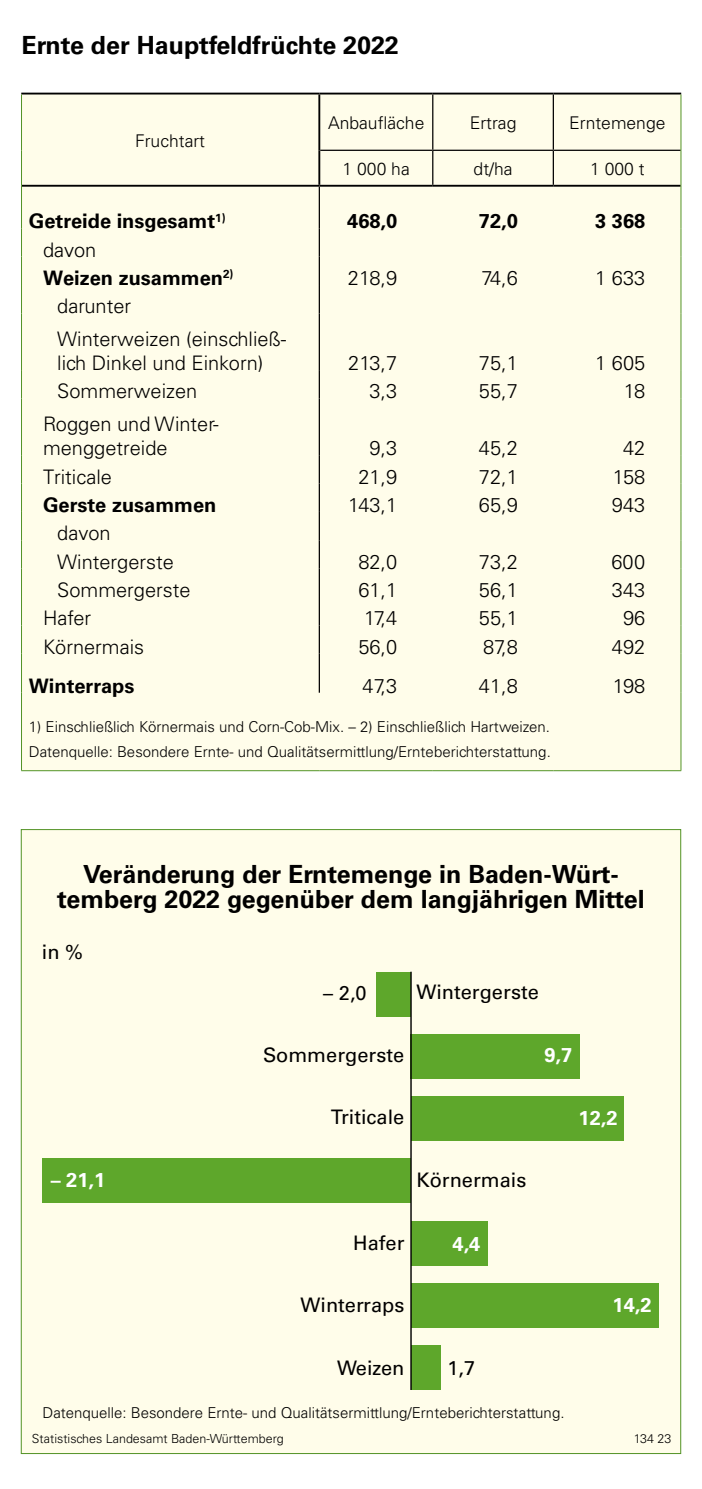
<style>
.page{position:relative;width:702px;height:1489px;background:#fff}
.page>*{position:absolute;margin:0;border:0;box-sizing:border-box;transform-origin:0 0}
.Head{font:700 25px/25px "Univers";color:#000;text-align:center}
.Tab_zahlen_light{font:300 20px/24px "Univers";color:#000}
.t1{font:20px "Univers";color:#000}
.Tab_Zahlen_fett{font:700 20px "Univers";color:#000}
.t2{font:700 20px "Univers";color:#fff}
.t3{font:300 17.5px "Univers";color:#000}
.t4{font:300 15px "Univers";color:#000}
.t5{font:300 12.5px "Univers";color:#000}
</style>
<div class="page">
<div style="left:22px;top:94px;width:658px;height:676px;background:#fffdea"></div>
<hr style="left:21px;top:93px;width:298px;height:1px;background:#000">
<hr style="left:22px;top:185px;width:297px;height:2px;background:#000">
<hr style="left:319px;top:93px;width:114px;height:1px;background:#000">
<hr style="left:318px;top:94px;width:2px;height:56px;background:#000">
<hr style="left:433px;top:93px;width:120px;height:1px;background:#000">
<hr style="left:553px;top:93px;width:128px;height:1px;background:#000">
<hr style="left:318px;top:150px;width:2px;height:35px;background:#000">
<hr style="left:319px;top:185px;width:114px;height:2px;background:#000">
<hr style="left:433px;top:185px;width:120px;height:2px;background:#000">
<hr style="left:553px;top:185px;width:127px;height:2px;background:#000">
<hr style="left:432px;top:94px;width:1px;height:56px;background:#000">
<hr style="left:552px;top:94px;width:2px;height:56px;background:#000">
<hr style="left:320px;top:150px;width:113px;height:1px;background:#000">
<hr style="left:433px;top:150px;width:120px;height:1px;background:#000">
<hr style="left:432px;top:151px;width:1px;height:34px;background:#000">
<hr style="left:553px;top:150px;width:127px;height:1px;background:#000">
<hr style="left:552px;top:151px;width:2px;height:34px;background:#000">
<hr style="left:319px;top:187px;width:1px;height:41px;background:#000">
<svg style="left:319px;top:228px;width:1px;height:85px"></svg>
<hr style="left:319px;top:313px;width:1px;height:57px;background:#000">
<svg style="left:319px;top:370px;width:1px;height:28px"></svg>
<hr style="left:319px;top:398px;width:1px;height:57px;background:#000">
<svg style="left:319px;top:455px;width:1px;height:198px"></svg>
<hr style="left:319px;top:653px;width:1px;height:39px;background:#000">
<hr style="left:21px;top:94px;width:1px;height:56px;background:#539326">
<hr style="left:21px;top:150px;width:1px;height:36px;background:#539326">
<hr style="left:680px;top:94px;width:1px;height:56px;background:#539326">
<hr style="left:680px;top:150px;width:1px;height:36px;background:#539326">
<hr style="left:21px;top:186px;width:1px;height:42px;background:#539326">
<hr style="left:680px;top:186px;width:1px;height:42px;background:#539326">
<svg style="left:21px;top:228px;width:1px;height:85px"></svg>
<svg style="left:680px;top:228px;width:1px;height:85px"></svg>
<hr style="left:21px;top:313px;width:1px;height:57px;background:#539326">
<hr style="left:680px;top:313px;width:1px;height:57px;background:#539326">
<svg style="left:21px;top:370px;width:1px;height:28px"></svg>
<svg style="left:680px;top:370px;width:1px;height:28px"></svg>
<hr style="left:21px;top:398px;width:1px;height:57px;background:#539326">
<hr style="left:680px;top:398px;width:1px;height:57px;background:#539326">
<svg style="left:21px;top:455px;width:1px;height:198px"></svg>
<svg style="left:680px;top:455px;width:1px;height:198px"></svg>
<hr style="left:21px;top:653px;width:1px;height:39px;background:#539326">
<hr style="left:680px;top:653px;width:1px;height:39px;background:#539326">
<hr style="left:21px;top:692px;width:1px;height:78px;background:#539326">
<hr style="left:680px;top:692px;width:1px;height:78px;background:#539326">
<hr style="left:21px;top:770px;width:298px;height:1px;background:#539326">
<hr style="left:319px;top:770px;width:114px;height:1px;background:#539326">
<hr style="left:433px;top:770px;width:120px;height:1px;background:#539326">
<hr style="left:553px;top:770px;width:128px;height:1px;background:#539326">
<div style="left:21px;top:829px;width:659px;height:624px;background:#fffdea"></div>
<div style="left:376px;top:971px;width:34px;height:45px;background:#5ea72b"></div>
<div style="left:410px;top:1033px;width:170px;height:45px;background:#5ea72b"></div>
<div style="left:410px;top:1096px;width:213px;height:44px;background:#5ea72b"></div>
<div style="left:42px;top:1158px;width:368px;height:45px;background:#5ea72b"></div>
<div style="left:410px;top:1220px;width:77px;height:45px;background:#5ea72b"></div>
<div style="left:410px;top:1282px;width:248px;height:45px;background:#5ea72b"></div>
<div style="left:410px;top:1344px;width:30px;height:45px;background:#5ea72b"></div>
<hr style="left:410px;top:971px;width:1px;height:418px;background:#000">
<h2 class="Head" style="left:22px;top:33px;width:379px">Ernte der Hauptfeldfrüchte 2022</h2>
<p class="t3" style="left:135px;top:130px;width:72px">Fruchtart</p>
<p class="t3" style="left:328px;top:112px;width:98px">Anbaufläche</p>
<p class="t3" style="left:469px;top:112px;width:48px">Ertrag</p>
<p class="t3" style="left:569px;top:112px;width:98px">Erntemenge</p>
<p class="t3" style="left:342px;top:158px;width:69px">1 000 ha</p>
<p class="t3" style="left:473px;top:158px;width:40px">dt/ha</p>
<p class="t3" style="left:590px;top:158px;width:56px">1 000 t</p>
<p class="Tab_Zahlen_fett" style="left:29px;top:209px;width:198px">Getreide insgesamt<sup>1)</sup></p>
<p class="Tab_Zahlen_fett" style="left:347px;top:209px;width:52px">468,0</p>
<p class="Tab_Zahlen_fett" style="left:479px;top:209px;width:40px">72,0</p>
<p class="Tab_Zahlen_fett" style="left:595px;top:209px;width:52px">3 368</p>
<p class="Tab_zahlen_light" style="left:43px;top:237px;width:55px">davon</p>
<p class="Tab_Zahlen_fett" style="left:43px;top:266px;width:192px">Weizen zusammen<sup>2)</sup></p>
<p class="Tab_zahlen_light" style="left:348px;top:266px;width:51px">218,9</p>
<p class="Tab_zahlen_light" style="left:481px;top:266px;width:38px">74,6</p>
<p class="Tab_zahlen_light" style="left:595px;top:266px;width:52px">1 633</p>
<p class="Tab_zahlen_light" style="left:57px;top:294px;width:75px">darunter</p>
<p class="Tab_zahlen_light" style="left:57px;top:327px;width:231px">Winterweizen (einschließ&shy;lich Dinkel und Einkorn)</p>
<p class="Tab_zahlen_light" style="left:348px;top:351px;width:51px">213,7</p>
<p class="Tab_zahlen_light" style="left:479px;top:351px;width:40px">75,1</p>
<p class="Tab_zahlen_light" style="left:595px;top:351px;width:52px">1 605</p>
<p class="Tab_zahlen_light" style="left:57px;top:379px;width:142px">Sommerweizen</p>
<p class="Tab_zahlen_light" style="left:369px;top:379px;width:29px">3,3</p>
<p class="Tab_zahlen_light" style="left:479px;top:379px;width:40px">55,7</p>
<p class="Tab_zahlen_light" style="left:623px;top:379px;width:23px">18</p>
<p class="Tab_zahlen_light" style="left:43px;top:412px;width:177px">Roggen und Winter&shy;menggetreide</p>
<p class="Tab_zahlen_light" style="left:369px;top:436px;width:29px">9,3</p>
<p class="Tab_zahlen_light" style="left:479px;top:436px;width:40px">45,2</p>
<p class="Tab_zahlen_light" style="left:623px;top:436px;width:24px">42</p>
<p class="Tab_zahlen_light" style="left:43px;top:464px;width:70px">Triticale</p>
<p class="Tab_zahlen_light" style="left:358px;top:464px;width:40px">21,9</p>
<p class="Tab_zahlen_light" style="left:479px;top:464px;width:40px">72,1</p>
<p class="Tab_zahlen_light" style="left:613px;top:464px;width:34px">158</p>
<p class="Tab_Zahlen_fett" style="left:43px;top:493px;width:175px">Gerste zusammen</p>
<p class="Tab_zahlen_light" style="left:348px;top:493px;width:51px">143,1</p>
<p class="Tab_zahlen_light" style="left:479px;top:493px;width:40px">65,9</p>
<p class="Tab_zahlen_light" style="left:612px;top:493px;width:35px">943</p>
<p class="Tab_zahlen_light" style="left:57px;top:521px;width:55px">davon</p>
<p class="Tab_zahlen_light" style="left:57px;top:549px;width:118px">Wintergerste</p>
<p class="Tab_zahlen_light" style="left:358px;top:549px;width:40px">82,0</p>
<p class="Tab_zahlen_light" style="left:479px;top:549px;width:40px">73,2</p>
<p class="Tab_zahlen_light" style="left:611px;top:549px;width:35px">600</p>
<p class="Tab_zahlen_light" style="left:57px;top:578px;width:135px">Sommergerste</p>
<p class="Tab_zahlen_light" style="left:358px;top:578px;width:40px">61,1</p>
<p class="Tab_zahlen_light" style="left:479px;top:578px;width:40px">56,1</p>
<p class="Tab_zahlen_light" style="left:612px;top:578px;width:35px">343</p>
<p class="Tab_zahlen_light" style="left:43px;top:606px;width:50px">Hafer</p>
<p class="Tab_zahlen_light" style="left:364px;top:606px;width:35px">17,4</p>
<p class="Tab_zahlen_light" style="left:479px;top:606px;width:40px">55,1</p>
<p class="Tab_zahlen_light" style="left:623px;top:606px;width:24px">96</p>
<p class="Tab_zahlen_light" style="left:43px;top:634px;width:103px">Körnermais</p>
<p class="Tab_zahlen_light" style="left:358px;top:634px;width:40px">56,0</p>
<p class="Tab_zahlen_light" style="left:483px;top:634px;width:36px">87,8</p>
<p class="Tab_zahlen_light" style="left:612px;top:634px;width:35px">492</p>
<p class="Tab_Zahlen_fett" style="left:29px;top:674px;width:107px">Winterraps</p>
<p class="Tab_zahlen_light" style="left:362px;top:673px;width:36px">47,3</p>
<p class="Tab_zahlen_light" style="left:479px;top:673px;width:40px">41,8</p>
<p class="Tab_zahlen_light" style="left:613px;top:673px;width:34px">198</p>
<p class="t4" style="left:29px;top:717px;width:522px">1) Einschließlich Körnermais und Corn-Cob-Mix. – 2) Einschließlich Hartweizen.</p>
<p class="t4" style="left:29px;top:742px;width:523px">Datenquelle: Besondere Ernte- und Qualitätsermittlung/Ernteberichterstattung.</p>
<p class="Head" style="left:57px;top:861px;width:589px">Veränderung der Erntemenge in Baden-Würt&shy;temberg 2022 gegenüber dem langjährigen Mittel</p>
<p class="t1" style="left:42px;top:940px;width:43px">in %</p>
<p class="t2" style="left:51px;top:1168px;width:56px">– 21,1</p>
<p class="t1" style="left:323px;top:981px;width:45px">– 2,0</p>
<p class="t1" style="left:416px;top:979px;width:124px">Wintergerste</p>
<p class="t1" style="left:263px;top:1042px;width:143px">Sommergerste</p>
<p class="t2" style="left:544px;top:1043px;width:29px">9,7</p>
<p class="t1" style="left:331px;top:1105px;width:75px">Triticale</p>
<p class="t2" style="left:578px;top:1105px;width:40px">12,2</p>
<p class="t1" style="left:416px;top:1167px;width:112px">Körnermais</p>
<p class="t1" style="left:353px;top:1230px;width:53px">Hafer</p>
<p class="t1" style="left:300px;top:1293px;width:105px">Winterraps</p>
<p class="t1" style="left:337px;top:1355px;width:69px">Weizen</p>
<p class="t2" style="left:452px;top:1231px;width:29px">4,4</p>
<p class="t1" style="left:447px;top:1355px;width:29px">1,7</p>
<p class="t4" style="left:43px;top:1403px;width:523px">Datenquelle: Besondere Ernte- und Qualitätsermittlung/Ernteberichterstattung.</p>
<p class="t2" style="left:612px;top:1293px;width:40px">14,2</p>
<p class="t5" style="left:32px;top:1430px;width:253px">Statistisches Landesamt Baden-Württemberg</p>
<p class="t5" style="left:633px;top:1430px;width:39px">134 23</p>
</div>
